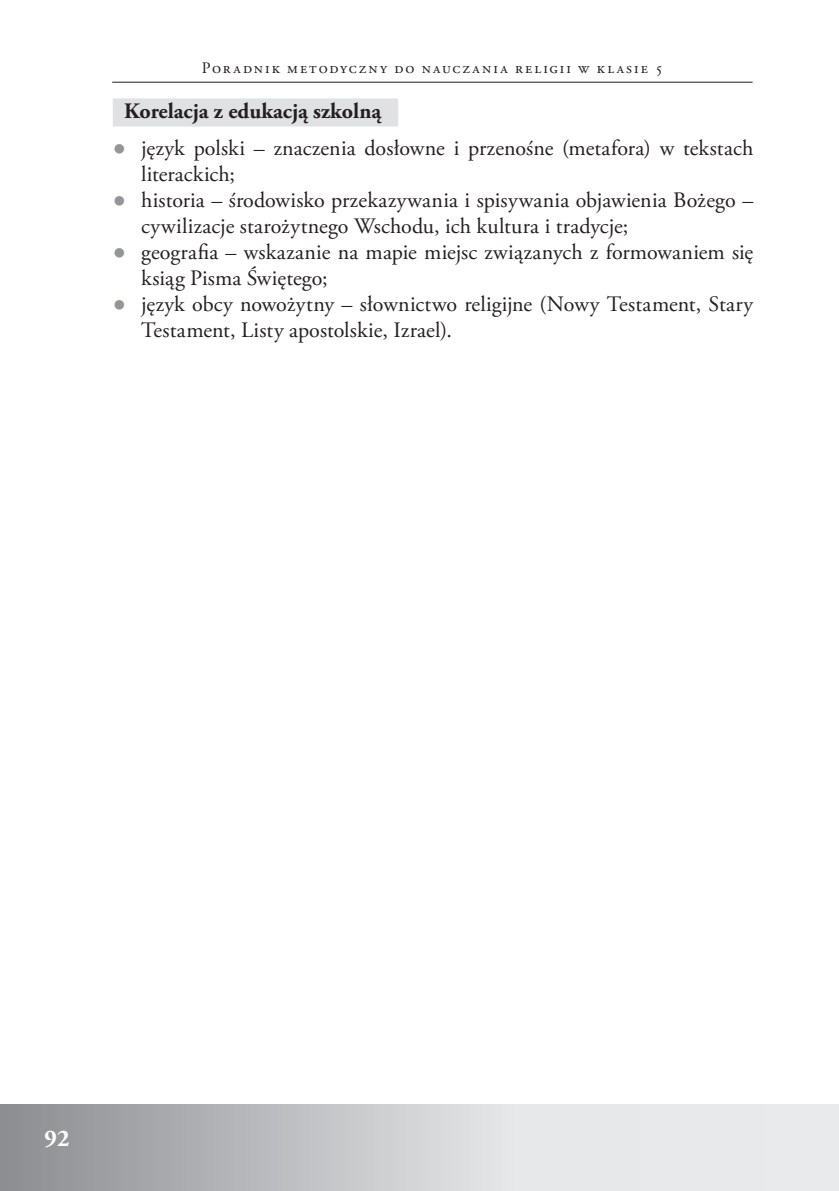
<style>
.page{position:relative;width:839px;height:1191px;background:#fff}
.page>*{position:absolute;margin:0;border:0;box-sizing:border-box;transform-origin:0 0}
.t1{font:700 24px "Adobe Garamond Pro";color:#fff}
.t2{font:22px/26px "Adobe Garamond Pro";letter-spacing:.005em;color:#231f20}
.t3{font:700 22px "Adobe Garamond Pro";color:#231f20}
.t4{font:16px "Adobe Garamond Pro";letter-spacing:.125em;color:#231f20}
.s1{font-family:"Arial";color:#939598}
</style>
<div class="page">
<svg style="left:0;top:1104px;width:839px;height:86px;background:#caccce"></svg>
<hr style="left:112px;top:82px;width:641px;height:1px;background:#231f20">
<div style="left:113px;top:98px;width:285px;height:28px;background:#e0e1e3"></div>
<svg style="left:49px;top:1154px;width:11px;height:36px"></svg>
<p class="t4" style="left:202px;top:58px;width:463px">Poradnik metodyczny do nauczania religii w klasie 5</p>
<p class="t3" style="left:124px;top:98px;width:259px">Korelacja z edukacją szkolną</p>
<p class="t2" style="left:141px;top:136px;width:614px;text-indent:-28px"><span class="s1">●</span> język polski – znaczenia dosłowne i przenośne (metafora) w tekstach literackich;</p>
<p class="t2" style="left:141px;top:188px;width:614px;text-indent:-28px"><span class="s1">●</span> historia – środowisko przekazywania i spisywania objawienia Bożego – cywilizacje starożytnego Wschodu, ich kultura i tradycje;</p>
<p class="t2" style="left:141px;top:240px;width:614px;text-indent:-28px"><span class="s1">●</span> geografia – wskazanie na mapie miejsc związanych z formowaniem się ksiąg Pisma Świętego;</p>
<p class="t2" style="left:141px;top:292px;width:614px;text-indent:-28px"><span class="s1">●</span> język obcy nowożytny – słownictwo religijne (Nowy Testament, Stary<br>Testament, Listy apostolskie, Izrael).</p>
<p class="t1" style="left:45px;top:1124px;width:26px">92</p>
</div>
